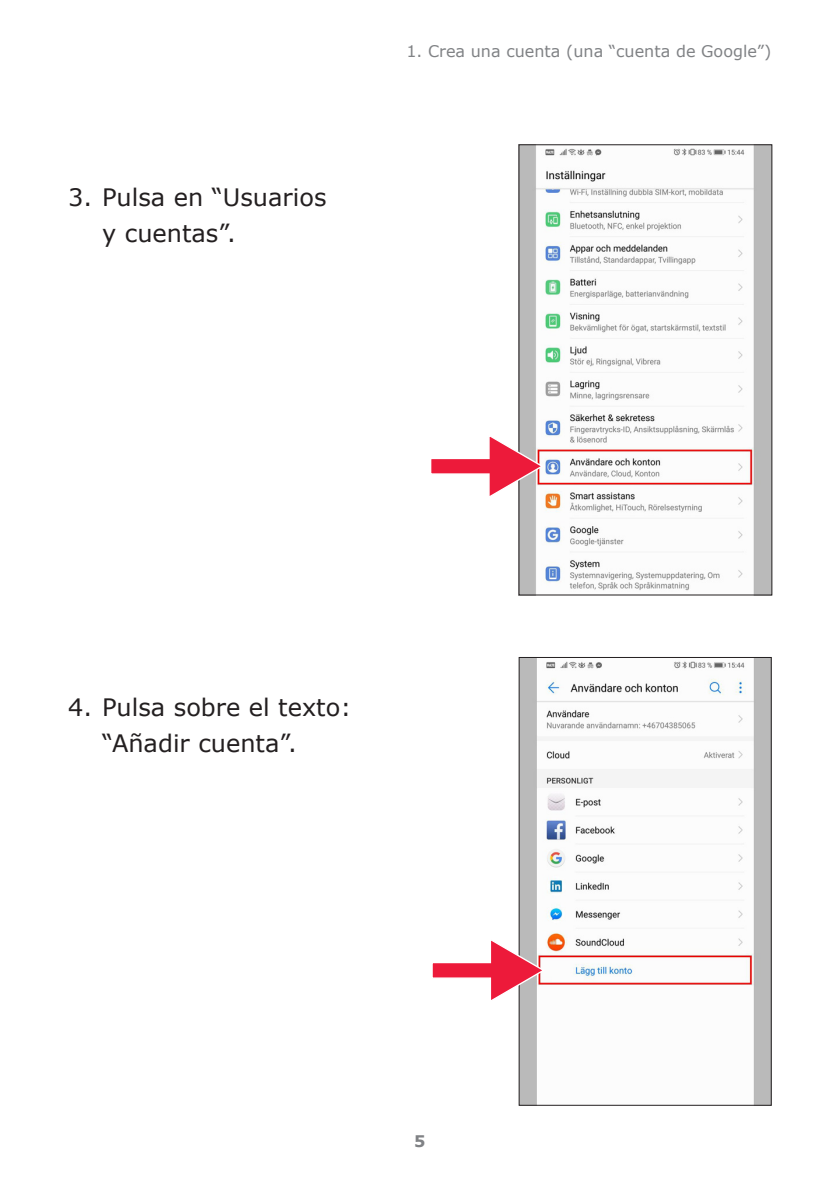
<style>
.page{position:relative;width:840px;height:1191px;background:#fff}
.page>*{position:absolute;margin:0;border:0;box-sizing:border-box;transform-origin:0 0}
.t1{font:24px/36px "Verdana";color:#231f20}
.t2{font:16px "Verdana";color:#808285}
.t3{font:700 16px "Verdana";color:#808285}
</style>
<div class="page">
<img style="left:520px;top:146px;width:250px;height:447px">
<svg style="left:431px;top:433px;width:113px;height:66px"></svg>
<img style="left:520px;top:659px;width:249px;height:444px">
<div style="left:518px;top:657px;width:253px;height:448px;border:1px solid #231f20"></div>
<svg style="left:432px;top:937px;width:114px;height:66px"></svg>
<p class="t1" style="left:102px;top:178px;width:226px;text-indent:-34px">3. Pulsa en “Usuarios y cuentas”.</p>
<p class="t2" style="left:406px;top:40px;width:366px">1. Crea una cuenta (una “cuenta de Google”)</p>
<p class="t1" style="left:102px;top:689px;width:250px;text-indent:-34px">4. Pulsa sobre el texto: “Añadir cuenta”.</p>
<p class="t3" style="left:414px;top:1129px;width:13px">5</p>
</div>
